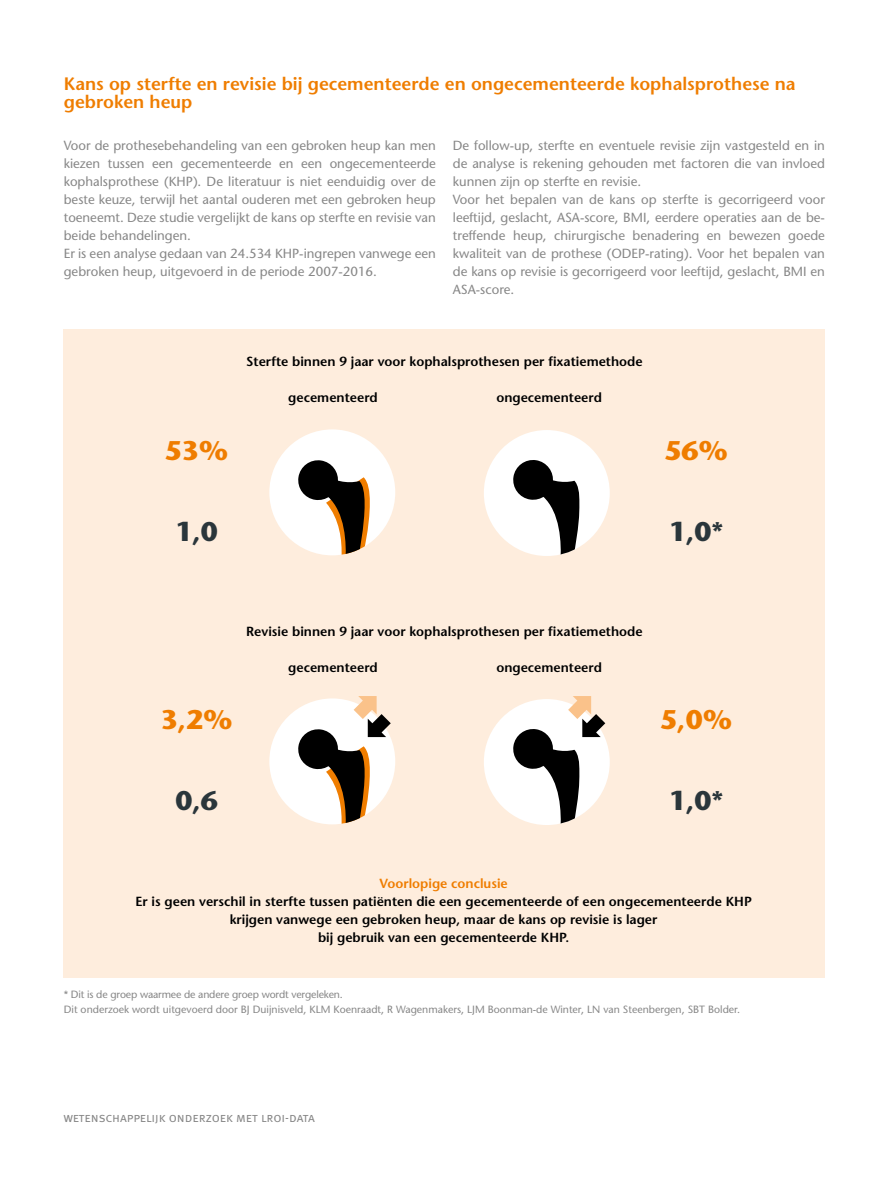
<style>
.page{position:relative;width:893px;height:1191px;background:#fff}
.page>*{position:absolute;margin:0;border:0;box-sizing:border-box;transform-origin:0 0}
.t1{font:700 27px "Stone Sans";color:#ef7d00}
.t2{font:700 27px "Stone Sans";color:#2a363b}
.t3{font:600 18px/18px "Stone Sans";color:#ef7d00}
.t4{font:13.2px/18px "Stone Sans";color:#878787}
.t5{font:600 13.2px/18px "Stone Sans";color:#000;text-align:center}
.t6{font:13.2px "Meta Normal Caps";color:#878787}
.t7{font:600 13.2px "Stone Sans";color:#ef7d00}
.t8{font:10.5px/15px "Stone Sans";color:#878787}
</style>
<div class="page">
<div style="left:64px;top:329px;width:761px;height:649px;background:#feeddd"></div>
<div style="left:269px;top:429px;width:126px;height:126px;background:#fff;border-radius:50%"></div>
<svg style="left:298px;top:460px;width:72px;height:95px"></svg>
<div style="left:269px;top:698px;width:126px;height:126px;background:#fff;border-radius:50%"></div>
<div style="left:484px;top:430px;width:126px;height:126px;background:#fff;border-radius:50%"></div>
<svg style="left:513px;top:460px;width:67px;height:96px"></svg>
<div style="left:484px;top:699px;width:126px;height:126px;background:#fff;border-radius:50%"></div>
<svg style="left:297px;top:698px;width:98px;height:126px"></svg>
<svg style="left:513px;top:699px;width:97px;height:126px"></svg>
<h2 class="t3" style="left:64px;top:74px;width:733px">Kans op sterfte en revisie bij gecementeerde en ongecementeerde kophalsprothese na gebroken heup</h2>
<p class="t4" style="left:64px;top:136px;width:374px">Voor de prothesebehandeling van een gebroken heup kan men kiezen tussen een gecementeerde en een ongecementeerde kophalsprothese (KHP). De literatuur is niet eenduidig over de beste keuze, terwijl het aantal ouderen met een gebroken heup toeneemt. Deze studie vergelijkt de kans op sterfte en revisie van beide behandelingen.<br>Er is een analyse gedaan van 24.534 KHP-ingrepen vanwege een gebroken heup, uitgevoerd in de periode 2007-2016.</p>
<p class="t4" style="left:453px;top:136px;width:374px">De follow-up, sterfte en eventuele revisie zijn vastgesteld en in de analyse is rekening gehouden met factoren die van invloed kunnen zijn op sterfte en revisie.<br>Voor het bepalen van de kans op sterfte is gecorrigeerd voor leeftijd, geslacht, ASA-score, BMI, eerdere operaties aan de be&shy;treffende heup, chirurgische benadering en bewezen goede kwaliteit van de prothese (ODEP-rating). Voor het bepalen van de kans op revisie is gecorrigeerd voor leeftijd, geslacht, BMI en ASA-score.</p>
<p class="t5" style="left:246px;top:352px;width:398px">Sterfte binnen 9 jaar voor kophalsprothesen per fixatiemethode</p>
<h1 class="t1" style="left:165px;top:433px;width:65px">53%</h1>
<h1 class="t2" style="left:175px;top:514px;width:44px">1,0</h1>
<p class="t5" style="left:288px;top:388px;width:91px">gecementeerd</p>
<p class="t5" style="left:496px;top:388px;width:107px">ongecementeerd</p>
<h1 class="t1" style="left:664px;top:433px;width:65px">56%</h1>
<h1 class="t2" style="left:669px;top:514px;width:56px">1,0*</h1>
<h1 class="t1" style="left:161px;top:702px;width:74px">3,2%</h1>
<p class="t5" style="left:246px;top:622px;width:398px">Revisie binnen 9 jaar voor kophalsprothesen per fixatiemethode</p>
<p class="t5" style="left:288px;top:658px;width:91px">gecementeerd</p>
<p class="t5" style="left:496px;top:658px;width:107px">ongecementeerd</p>
<h1 class="t1" style="left:660px;top:702px;width:74px">5,0%</h1>
<h1 class="t2" style="left:175px;top:783px;width:44px">0,6</h1>
<h1 class="t2" style="left:669px;top:783px;width:56px">1,0*</h1>
<p class="t7" style="left:379px;top:875px;width:130px">Voorlopige conclusie</p>
<p class="t5" style="left:135px;top:892px;width:618px">Er is geen verschil in sterfte tussen patiënten die een gecementeerde of een ongecementeerde KHP krijgen vanwege een gebroken heup, maar de kans op revisie is lager<br>bij gebruik van een gecementeerde KHP.</p>
<p class="t8" style="left:64px;top:987px;width:678px">* Dit is de groep waarmee de andere groep wordt vergeleken.<br>Dit onderzoek wordt uitgevoerd door BJ Duijnisveld, KLM Koenraadt, R Wagenmakers, LJM Boonman-de Winter, LN van Steenbergen, SBT Bolder.</p>
<p class="t6" style="left:64px;top:1109px;width:253px">wetenschappelijk onderzoek met lroi-data</p>
</div>
